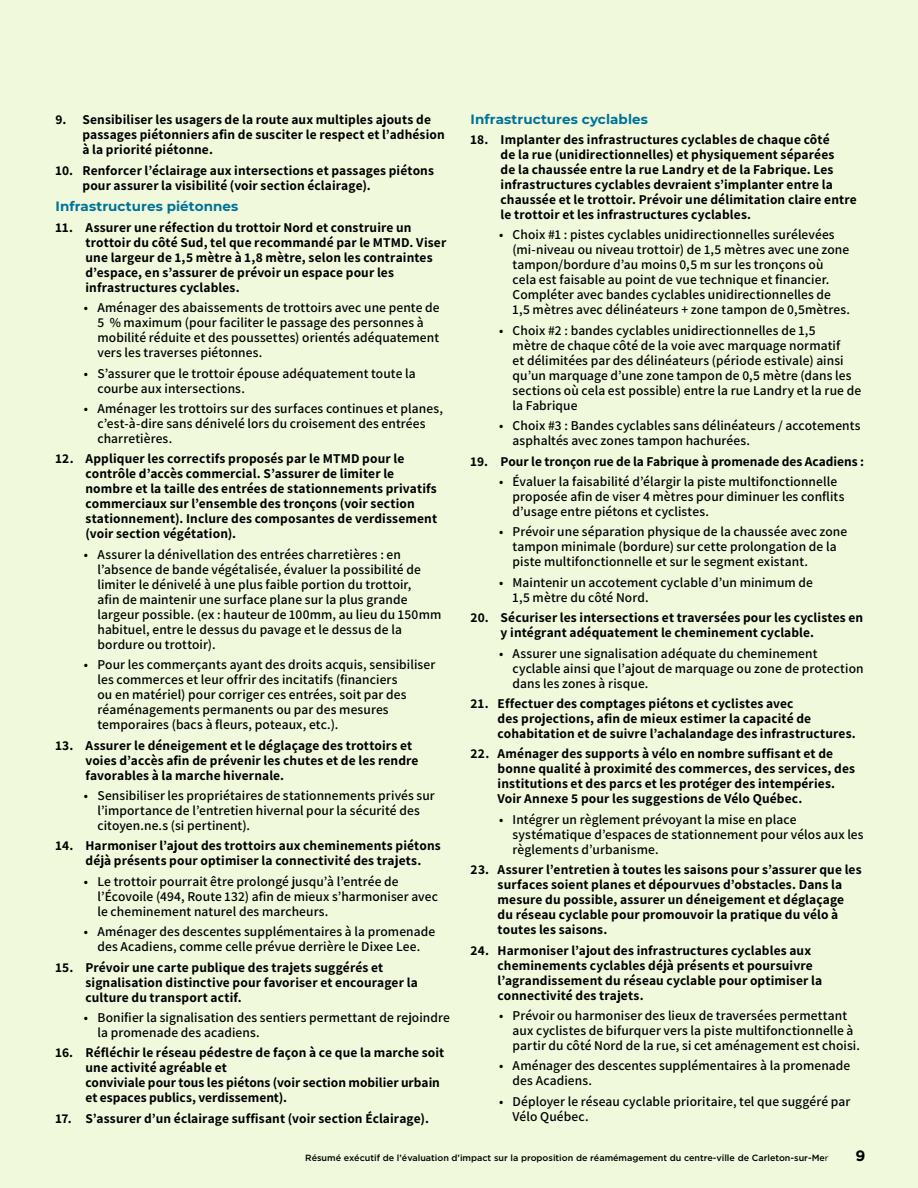
<style>
.page{position:relative;width:918px;height:1188px;background:#f1f9dd}
.page>*{position:absolute;margin:0;border:0;box-sizing:border-box;transform-origin:0 0}
.t1{font:700 15px "Gotham HTF";color:#000}
.t2{font:600 13.5px/15px "Assistant";letter-spacing:.01em;color:#000}
.t3{font:700 13.5px/15px "Assistant";letter-spacing:.01em;color:#000}
.t4{font:700 13.5px "Montserrat";letter-spacing:.005em;color:#007298}
.t5{font:500 9px "Gotham HTF";color:#000}
.s1{font-weight:400}
</style>
<div class="page">
<p class="t3" style="left:82px;top:112px;width:364px;text-indent:-27px">9. Sensibiliser les usagers de la route aux multiples ajouts de passages piétonniers afin de susciter le respect et l’adhésion à la priorité piétonne.</p>
<p class="t3" style="left:82px;top:162px;width:353px;text-indent:-27px">10. Renforcer l’éclairage aux intersections et passages piétons pour assurer la visibilité (voir section éclairage).</p>
<p class="t4" style="left:56px;top:197px;width:184px">Infrastructures piétonnes</p>
<p class="t3" style="left:85px;top:219px;width:362px;text-indent:-30px">11. Assurer une réfection du trottoir Nord et construire un trottoir du côté Sud, tel que recommandé par le MTMD. Viser une largeur de 1,5 mètre à 1,8 mètre, selon les contraintes d’espace, en s’assurer de prévoir un espace pour les infrastructures cyclables.</p>
<p class="t2" style="left:97px;top:300px;width:344px;text-indent:-14px">• Aménager des abaissements de trottoirs avec une pente de 5 % maximum (pour faciliter le passage des personnes à mobilité réduite et des poussettes) orientés adéquatement vers les traverses piétonnes.</p>
<p class="t2" style="left:97px;top:365px;width:320px;text-indent:-14px">• S’assurer que le trottoir épouse adéquatement toute la courbe aux intersections.</p>
<p class="t2" style="left:97px;top:400px;width:347px;text-indent:-14px">• Aménager les trottoirs sur des surfaces continues et planes, c’est-à-dire sans dénivelé lors du croisement des entrées charretières.</p>
<p class="t3" style="left:85px;top:451px;width:353px;text-indent:-30px">12. Appliquer les correctifs proposés par le MTMD pour le contrôle d’accès commercial. S’assurer de limiter le nombre et la taille des entrées de stationnements privatifs commerciaux sur l’ensemble des tronçons (voir section stationnement). Inclure des composantes de verdissement (voir section végétation).</p>
<p class="t2" style="left:97px;top:546px;width:345px;text-indent:-14px">• Assurer la dénivellation des entrées charretières : en l’absence de bande végétalisée, évaluer la possibilité de limiter le dénivelé à une plus faible portion du trottoir,<br>afin de maintenir une surface plane sur la plus grande largeur possible. (ex : hauteur de 100mm, au lieu du 150mm habituel, entre le dessus du pavage et le dessus de la bordure ou trottoir).</p>
<p class="t2" style="left:97px;top:657px;width:339px;text-indent:-14px">• Pour les commerçants ayant des droits acquis, sensibiliser les commerces et leur offrir des incitatifs (financiers<br>ou en matériel) pour corriger ces entrées, soit par des réaménagements permanents ou par des mesures temporaires (bacs à fleurs, poteaux, etc.).</p>
<p class="t3" style="left:85px;top:737px;width:335px;text-indent:-30px">13. Assurer le déneigement et le déglaçage des trottoirs et voies d’accès afin de prévenir les chutes et de les rendre favorables à la marche hivernale.</p>
<p class="t2" style="left:97px;top:787px;width:339px;text-indent:-13px">• Sensibiliser les propriétaires de stationnements privés sur l’importance de l’entretien hivernal pour la sécurité des citoyen.ne.s (si pertinent).</p>
<p class="t3" style="left:85px;top:838px;width:357px;text-indent:-30px">14. Harmoniser l’ajout des trottoirs aux cheminements piétons déjà présents pour optimiser la connectivité des trajets.</p>
<p class="t2" style="left:97px;top:873px;width:342px;text-indent:-14px">• Le trottoir pourrait être prolongé jusqu’à l’entrée de l’Écovoile (494, Route 132) afin de mieux s’harmoniser avec le cheminement naturel des marcheurs.</p>
<p class="t2" style="left:84px;top:924px;width:353px;text-align:center">• Aménager des descentes supplémentaires à la promenade des Acadiens, comme celle prévue derrière le Dixee Lee.</p>
<p class="t3" style="left:85px;top:959px;width:334px;text-indent:-30px">15. Prévoir une carte publique des trajets suggérés et signalisation distinctive pour favoriser et encourager la culture du transport actif.</p>
<p class="t2" style="left:97px;top:1009px;width:354px;text-indent:-14px">• Bonifier la signalisation des sentiers permettant de rejoindre la promenade des acadiens.</p>
<p class="t3" style="left:85px;top:1045px;width:360px;text-indent:-30px">16. Réfléchir le réseau pédestre de façon à ce que la marche soit une activité agréable et<br>conviviale pour tous les piétons (voir section mobilier urbain et espaces publics, verdissement).</p>
<p class="t3" style="left:55px;top:1110px;width:375px">17. S’assurer d’un éclairage suffisant (voir section Éclairage).</p>
<p class="t4" style="left:471px;top:109px;width:179px">Infrastructures cyclables</p>
<p class="t3" style="left:501px;top:131px;width:358px;text-indent:-30px">18. Implanter des infrastructures cyclables de chaque côté<br>de la rue (unidirectionnelles) et physiquement séparées<br>de la chaussée entre la rue Landry et de la Fabrique. Les infrastructures cyclables devraient s’implanter entre la chaussée et le trottoir. Prévoir une délimitation claire entre le trottoir et les infrastructures cyclables.</p>
<p class="t2" style="left:513px;top:227px;width:339px;text-indent:-14px">• Choix #1 : pistes cyclables unidirectionnelles surélevées (mi-niveau ou niveau trottoir) de 1,5 mètres avec une zone tampon/bordure d’au moins 0,5 m sur les tronçons où cela est faisable au point de vue technique et financier.<br>Compléter avec bandes cyclables unidirectionnelles de 1,5 mètres avec délinéateurs + zone tampon de 0,5mètres.</p>
<p class="t2" style="left:513px;top:322px;width:350px;text-indent:-14px">• Choix #2 : bandes cyclables unidirectionnelles de 1,5<br>mètre de chaque côté de la voie avec marquage normatif<br>et délimitées par des délinéateurs (période estivale) ainsi qu’un marquage d’une zone tampon de 0,5 mètre (dans les sections où cela est possible) entre la rue Landry et la rue de la Fabrique</p>
<p class="t2" style="left:513px;top:418px;width:350px;text-indent:-14px">• Choix #3 : Bandes cyclables sans délinéateurs / accotements asphaltés avec zones tampon hachurées.</p>
<p class="t3" style="left:471px;top:453px;width:395px">19. Pour le tronçon rue de la Fabrique à promenade des Acadiens :</p>
<p class="t2" style="left:513px;top:473px;width:333px;text-indent:-14px">• Évaluer la faisabilité d’élargir la piste multifonctionnelle proposée afin de viser 4 mètres pour diminuer les conflits d’usage entre piétons et cyclistes.</p>
<p class="t2" style="left:513px;top:524px;width:336px;text-indent:-14px">• Prévoir une séparation physique de la chaussée avec zone tampon minimale (bordure) sur cette prolongation de la piste multifonctionnelle et sur le segment existant.</p>
<p class="t2" style="left:513px;top:574px;width:302px;text-indent:-14px">• Maintenir un accotement cyclable d’un minimum de<br>1,5 mètre du côté Nord.</p>
<p class="t3" style="left:501px;top:610px;width:364px;text-indent:-30px">20. Sécuriser les intersections et traversées pour les cyclistes en y intégrant adéquatement le cheminement cyclable.</p>
<p class="t2" style="left:513px;top:645px;width:352px;text-indent:-14px">• Assurer une signalisation adéquate du cheminement cyclable ainsi que l’ajout de marquage ou zone de protection dans les zones à risque.</p>
<p class="t3" style="left:498px;top:695px;width:360px;text-indent:-27px">21. Effectuer des comptages piétons et cyclistes avec<br>des projections, afin de mieux estimer la capacité de cohabitation et de suivre l’achalandage des infrastructures.</p>
<p class="t3" style="left:498px;top:746px;width:359px;text-indent:-27px">22. Aménager des supports à vélo en nombre suffisant et de bonne qualité à proximité des commerces, des services, des institutions et des parcs et les protéger des intempéries.<br>Voir Annexe 5 pour les suggestions de Vélo Québec.</p>
<p class="t2" style="left:513px;top:811px;width:353px;text-indent:-14px">• Intégrer un règlement prévoyant la mise en place systématique d’espaces de stationnement pour vélos aux les règlements d’urbanisme.</p>
<p class="t3" style="left:498px;top:862px;width:365px;text-indent:-27px">23. Assurer l’entretien à toutes les saisons pour s’assurer que les surfaces soient planes et dépourvues d’obstacles. Dans la mesure du possible, assurer un déneigement et déglaçage du réseau cyclable pour promouvoir la pratique du vélo à toutes les saisons.</p>
<p class="t3" style="left:498px;top:942px;width:326px;text-indent:-27px">24. Harmoniser l’ajout des infrastructures cyclables aux cheminements cyclables déjà présents et poursuivre l’agrandissement du réseau cyclable pour optimiser la connectivité des trajets.</p>
<p class="t2" style="left:513px;top:1007px;width:349px;text-indent:-14px">• Prévoir ou harmoniser des lieux de traversées permettant aux cyclistes de bifurquer vers la piste multifonctionnelle à partir du côté Nord de la rue, si cet aménagement est choisi.</p>
<p class="t2" style="left:513px;top:1058px;width:339px;text-indent:-14px">• Aménager des descentes supplémentaires à la promenade des Acadiens.</p>
<p class="t2" style="left:513px;top:1093px;width:339px;text-indent:-14px">• Déployer le réseau cyclable prioritaire, tel que suggéré par<br>Vélo Québec.</p>
<p class="t5" style="left:305px;top:1153px;width:525px">Résumé exécutif de l’évaluation d’impact sur la proposition de réamémagement du centre-ville de Carleton-sur-Me<span class="s1">r</span></p>
<p class="t1" style="left:856px;top:1147px;width:11px">9</p>
</div>
